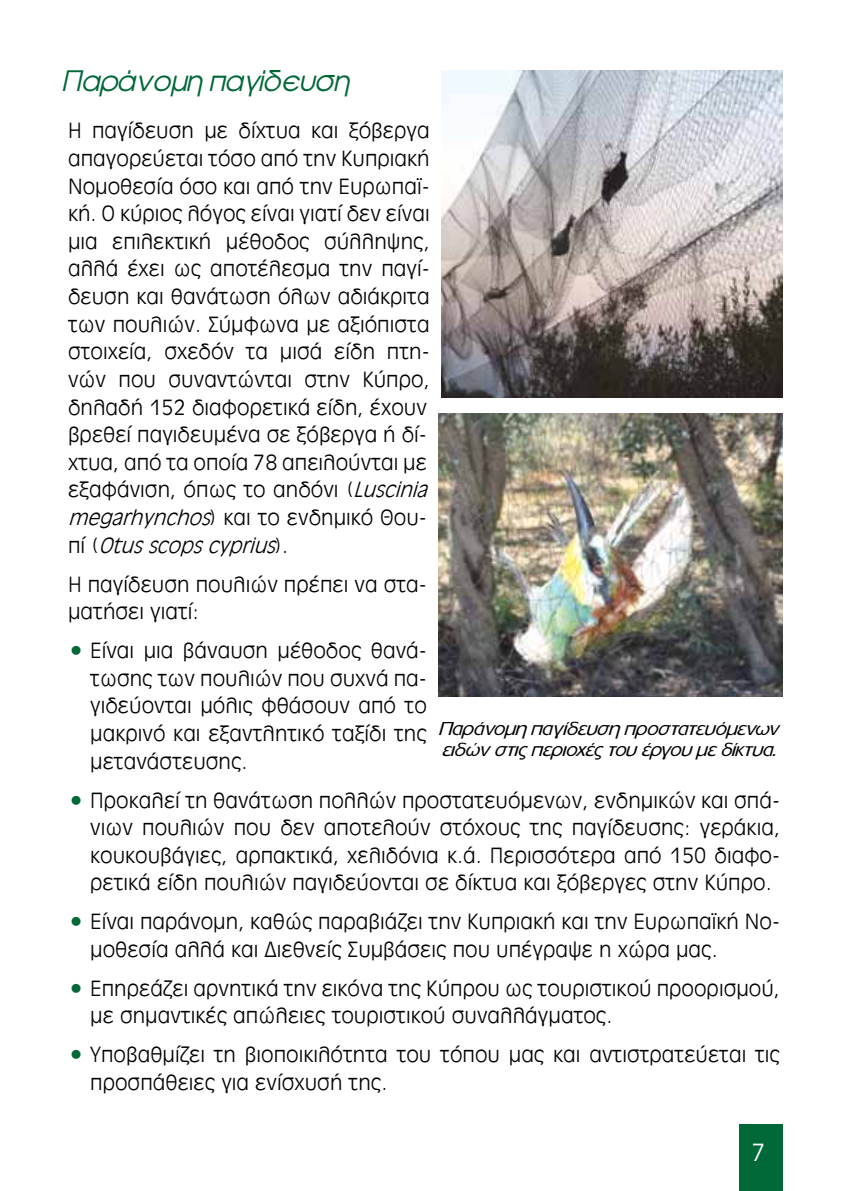
<style>
.page{position:relative;width:851px;height:1191px;background:#fff}
.page>*{position:absolute;margin:0;border:0;box-sizing:border-box;transform-origin:0 0}
.t1{font:italic 28px "Mg Avant G";color:#016838}
.t2{font:300 26px "Mg Antique";color:#fff}
.t3{font:300 23px/27.6px "Mg Antique";color:#000}
.t4{font:italic 18px/21.6px "Mg Caesar G";color:#000}
.s1{font-style:italic}
.s2{color:#016838}
</style>
<div class="page">
<div style="left:738px;top:1123px;width:44px;height:68px;background:#016838"></div>
<img style="left:441px;top:70px;width:341px;height:327px">
<img style="left:438px;top:414px;width:344px;height:282px">
<p class="t1" style="left:65px;top:65px;width:287px">Παράνομη παγίδευση</p>
<p class="t3" style="left:68px;top:117px;width:367px">Η παγίδευση με δίχτυα και ξόβεργα απαγορεύεται τόσο από την Κυπριακή Νομοθεσία όσο και από την Ευρωπαϊ&shy;κή. Ο κύριος λόγος είναι γιατί δεν είναι μια επιλεκτική μέθοδος σύλληψης, αλλά έχει ως αποτέλεσμα την παγί&shy;δευση και θανάτωση όλων αδιάκριτα των πουλιών. Σύμφωνα με αξιόπιστα στοιχεία, σχεδόν τα μισά είδη πτη&shy;νών που συναντώνται στην Κύπρο, δηλαδή 152 διαφορετικά είδη, έχουν βρεθεί παγιδευμένα σε ξόβεργα ή δί&shy;χτυα, από τα οποία 78 απειλούνται με εξαφάνιση, όπως το αηδόνι (<span class="s1">Luscinia megarhynchos</span>) και το ενδημικό Θου&shy;π ί ( <span class="s1">Otusscopscyprius</span>) .</p>
<p class="t3" style="left:68px;top:570px;width:360px">Η παγίδευση πουλιών πρέπει να στα&shy;ματήσει γιατί:</p>
<p class="t3" style="left:90px;top:637px;width:338px;text-align:justify;text-indent:-22px"><span class="s2">•</span> Είναι μια βάναυση μέθοδος θανά&shy;τωσης των πουλιών που συχνά πα&shy;γιδεύονται μόλις φθάσουν από το μακρινό και εξαντλητικό ταξίδι της μετανάστευσης.</p>
<p class="t3" style="left:90px;top:786px;width:691px;text-align:justify;text-indent:-22px"><span class="s2">•</span> Προκαλεί τη θανάτωση πολλών προστατευόμενων, ενδημικών και σπά&shy;νιων πουλιών που δεν αποτελούν στόχους της παγίδευσης: γεράκια, κουκουβάγιες, αρπακτικά, χελιδόνια κ.ά. Περισσότερα από 150 διαφο&shy;ρετικά είδη πουλιών παγιδεύονται σε δίκτυα και ξόβεργες στην Κύπρο.</p>
<p class="t3" style="left:90px;top:908px;width:691px;text-indent:-22px"><span class="s2">•</span> Είναι παράνομη, καθώς παραβιάζει την Κυπριακή και την Ευρωπαϊκή Νο&shy;μοθεσία αλλά και Διεθνείς Συμβάσεις που υπέγραψε η χώρα μας.</p>
<p class="t3" style="left:90px;top:974px;width:691px;text-indent:-22px"><span class="s2">•</span> Επηρεάζει αρνητικά την εικόνα της Κύπρου ως τουριστικού προορισμού, με σημαντικές απώλειες τουριστικού συναλλάγματος.</p>
<p class="t3" style="left:90px;top:1041px;width:691px;text-indent:-22px"><span class="s2">•</span> Υποβαθμίζει τη βιοποικιλότητα του τόπου μας και αντιστρατεύεται τις προσπάθειες για ενίσχυσή της.</p>
<p class="t4" style="left:439px;top:718px;width:347px">Παρ άνομη παγ ίδευση πρ οστατευόμ ενων ειδών στις περ ιοχές του έργου μ εδίκτυα.</p>
<p class="t2" style="left:751px;top:1138px;width:15px">7</p>
</div>
